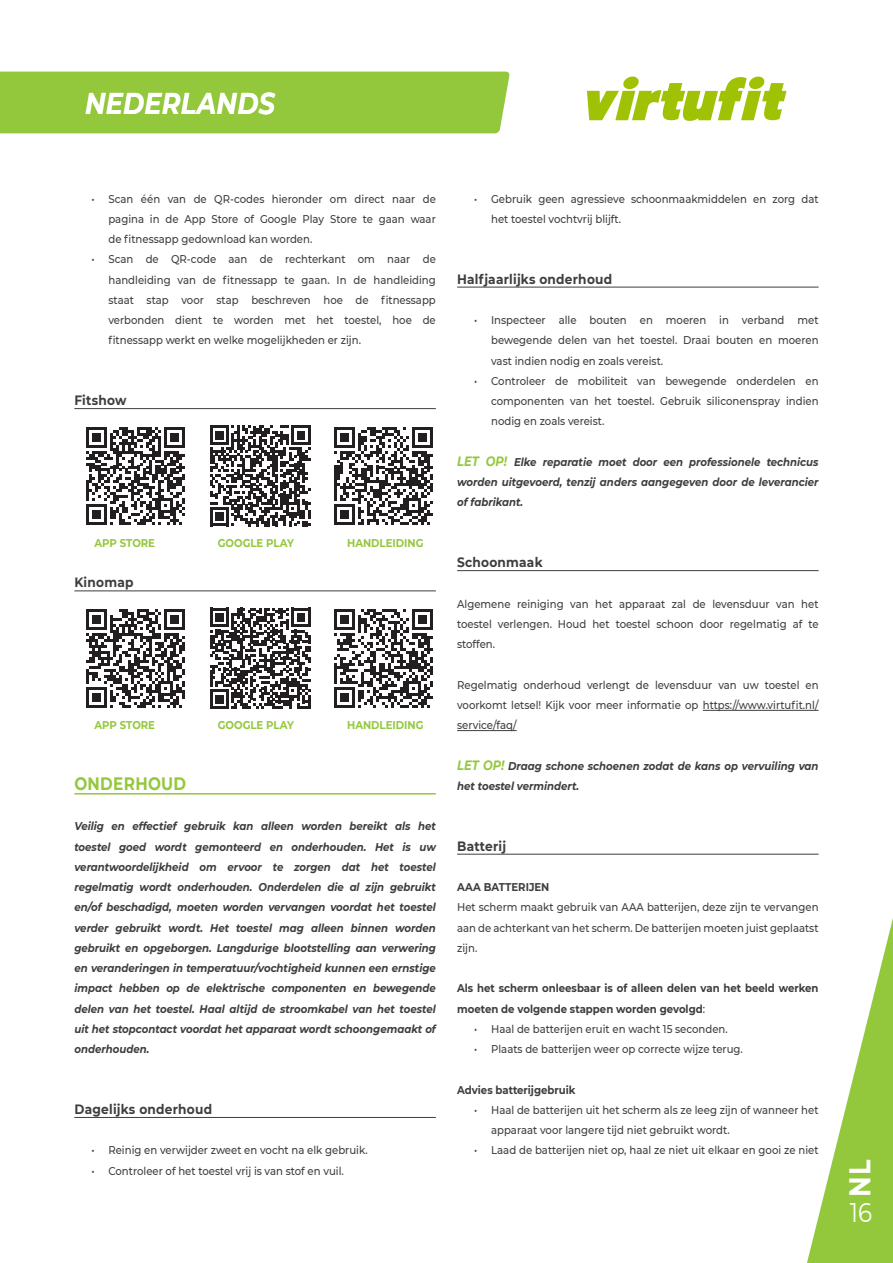
<style>
.page{position:relative;width:893px;height:1263px;background:#fff}
.page>*{position:absolute;margin:0;border:0;box-sizing:border-box;transform-origin:0 0}
.t1{font:italic 700 30px "Montserrat";letter-spacing:.01em;color:#fff;scale:.85 1}
.t2{font:700 30px "Montserrat";color:#fff;scale:.85 1}
.t3{font:27px "Montserrat";color:#fff;scale:.85 1}
.VF__Opsomming_platte_tekst{font:700 18px "Montserrat";letter-spacing:.02em;color:#94c83c;scale:.85 1}
.VF__Opsomming_platte_tekst-2{font:700 13.5px "Montserrat";letter-spacing:.02em;color:#3e3e3f;scale:.9 1}
.t4{font:500 11.25px/20.2px "Montserrat";color:#3e3e3f;text-align:justify;scale:.9 1}
.VF__Opsomming_platte_tekst-3{font:italic 700 11.25px/20.2px "Montserrat";color:#3e3e3f;text-align:justify;scale:.9 1}
.t5{font:700 11.25px/20.2px "Montserrat";color:#3e3e3f;scale:.9 1}
.VF__Opsomming_platte_tekst-4{font:700 11.25px "Montserrat";color:#94c83c;scale:.9 1}
.s1{font-size:13.5px;color:#94c83c}
.s2{font-weight:500}
</style>
<div class="page">
<div style="left:0;top:72px;width:510px;height:61px;background:#94c83c"></div>
<svg style="left:587px;top:77px;width:199px;height:44px"></svg>
<svg style="left:798px;top:709px;width:95px;height:554px"></svg>
<hr style="left:457px;top:287px;width:362px;height:1px;background:#3e3e3f">
<hr style="left:457px;top:570px;width:362px;height:1px;background:#3e3e3f">
<hr style="left:703px;top:710px;width:116px;height:1px;background:#3e3e3f">
<hr style="left:457px;top:730px;width:60px;height:1px;background:#3e3e3f">
<hr style="left:457px;top:854px;width:362px;height:1px;background:#3e3e3f">
<hr style="left:74px;top:408px;width:362px;height:1px;background:#3e3e3f">
<hr style="left:74px;top:590px;width:362px;height:1px;background:#3e3e3f">
<hr style="left:74px;top:793px;width:362px;height:1px;background:#94c83c">
<hr style="left:74px;top:1117px;width:362px;height:1px;background:#3e3e3f">
<svg style="left:86px;top:427px;width:99px;height:98px"></svg>
<svg style="left:210px;top:426px;width:100px;height:100px"></svg>
<svg style="left:334px;top:427px;width:99px;height:98px"></svg>
<svg style="left:86px;top:609px;width:99px;height:98px"></svg>
<svg style="left:210px;top:608px;width:100px;height:100px"></svg>
<svg style="left:334px;top:609px;width:99px;height:98px"></svg>
<p class="t1" style="left:85px;top:82px;width:225px">NEDERLANDS</p>
<p class="t4" style="left:108px;top:188px;width:365px;text-indent:-17px">• Scan één van de QR-codes hieronder om direct naar de pagina in de App Store of Google Play Store te gaan waar de fitnessapp gedownload kan worden.</p>
<p class="t4" style="left:108px;top:249px;width:365px;text-indent:-17px">• Scan de QR-code aan de rechterkant om naar de handleiding van de fitnessapp te gaan. In de handleiding staat stap voor stap beschreven hoe de fitnessapp verbonden dient te worden met het toestel, hoe de fitnessapp werkt en welke mogelijkheden er zijn.</p>
<p class="VF__Opsomming_platte_tekst-2" style="left:74px;top:390px;width:59px">Fitshow</p>
<p class="VF__Opsomming_platte_tekst-4" style="left:94px;top:535px;width:69px">APP STORE</p>
<p class="VF__Opsomming_platte_tekst-4" style="left:218px;top:535px;width:86px">GOOGLE PLAY</p>
<p class="VF__Opsomming_platte_tekst-4" style="left:347px;top:535px;width:86px">HANDLEIDING</p>
<p class="VF__Opsomming_platte_tekst-2" style="left:74px;top:573px;width:67px">Kinomap</p>
<p class="VF__Opsomming_platte_tekst-4" style="left:94px;top:717px;width:69px">APP STORE</p>
<p class="VF__Opsomming_platte_tekst-4" style="left:218px;top:717px;width:86px">GOOGLE PLAY</p>
<p class="VF__Opsomming_platte_tekst-4" style="left:347px;top:717px;width:86px">HANDLEIDING</p>
<p class="VF__Opsomming_platte_tekst" style="left:74px;top:770px;width:133px">ONDERHOUD</p>
<p class="VF__Opsomming_platte_tekst-3" style="left:74px;top:816px;width:403px">Veilig en effectief gebruik kan alleen worden bereikt als het toestel goed wordt gemonteerd en onderhouden. Het is uw verantwoordelijkheid om ervoor te zorgen dat het toestel regelmatig wordt onderhouden. Onderdelen die al zijn gebruikt en/of beschadigd, moeten worden vervangen voordat het toestel verder gebruikt wordt. Het toestel mag alleen binnen worden gebruikt en opgeborgen. Langdurige blootstelling aan verwering en veranderingen in temperatuur/vochtigheid kunnen een ernstige impact hebben op de elektrische componenten en bewegende delen van het toestel. Haal altijd de stroomkabel van het toestel uit het stopcontact voordat het apparaat wordt schoongemaakt of onderhouden.</p>
<p class="VF__Opsomming_platte_tekst-2" style="left:74px;top:1099px;width:155px">Dagelijks onderhoud</p>
<p class="t4" style="left:91px;top:1140px;width:309px">• Reinig en verwijder zweet en vocht na elk gebruik.</p>
<p class="t4" style="left:91px;top:1160px;width:282px">• Controleer of het toestel vrij is van stof en vuil.</p>
<p class="t4" style="left:491px;top:188px;width:365px;text-indent:-17px">• Gebruik geen agressieve schoonmaakmiddelen en zorg dat het toestel vochtvrij blijft.</p>
<p class="VF__Opsomming_platte_tekst-2" style="left:457px;top:269px;width:174px">Halfjaarlijks onderhoud</p>
<p class="t4" style="left:491px;top:309px;width:365px;text-indent:-17px">• Inspecteer alle bouten en moeren in verband met bewegende delen van het toestel. Draai bouten en moeren vast indien nodig en zoals vereist.</p>
<p class="t4" style="left:491px;top:370px;width:365px;text-indent:-17px">• Controleer de mobiliteit van bewegende onderdelen en componenten van het toestel. Gebruik siliconenspray indien nodig en zoals vereist.</p>
<p class="VF__Opsomming_platte_tekst-3" style="left:457px;top:451px;width:403px"><span class="s1">LET OP!</span> Elke reparatie moet door een professionele technicus worden uitgevoerd, tenzij anders aangegeven door de leverancier of fabrikant.</p>
<p class="VF__Opsomming_platte_tekst-2" style="left:457px;top:552px;width:97px">Schoonmaak</p>
<p class="t4" style="left:457px;top:593px;width:403px">Algemene reiniging van het apparaat zal de levensduur van het toestel verlengen. Houd het toestel schoon door regelmatig af te stoffen.</p>
<p class="t4" style="left:457px;top:674px;width:403px">Regelmatig onderhoud verlengt de levensduur van uw toestel en voorkomt letsel! Kijk voor meer informatie op https://www.virtufit.nl/ service/faq/</p>
<p class="VF__Opsomming_platte_tekst-3" style="left:457px;top:755px;width:403px"><span class="s1">LET OP!</span> Draag schone schoenen zodat de kans op vervuiling van het toestel vermindert.</p>
<p class="VF__Opsomming_platte_tekst-2" style="left:457px;top:836px;width:56px">Batterij</p>
<p class="t5" style="left:457px;top:876px;width:104px">AAA BATTERIJEN</p>
<p class="t4" style="left:457px;top:897px;width:403px">Het scherm maakt gebruik van AAA batterijen, deze zijn te vervangen aan de achterkant van het scherm. De batterijen moeten juist geplaatst zijn.</p>
<p class="t5" style="left:457px;top:978px;width:403px">Als het scherm onleesbaar is of alleen delen van het beeld werken moeten de volgende stappen worden gevolgd<span class="s2">:</span></p>
<p class="t4" style="left:474px;top:1018px;width:283px">• Haal de batterijen eruit en wacht 15 seconden.</p>
<p class="t4" style="left:474px;top:1038px;width:300px">• Plaats de batterijen weer op correcte wijze terug.</p>
<p class="t5" style="left:457px;top:1079px;width:133px">Advies batterijgebruik</p>
<p class="t4" style="left:491px;top:1099px;width:365px;text-indent:-17px">• Haal de batterijen uit het scherm als ze leeg zijn of wanneer het apparaat voor langere tijd niet gebruikt wordt.</p>
<p class="t4" style="left:474px;top:1140px;width:384px">• Laad de batterijen niet op, haal ze niet uit elkaar en gooi ze niet</p>
<h1 class="t2" style="left:838px;top:1197px;width:45px;rotate:-90deg">NL</h1>
<h2 class="t3" style="left:850px;top:1194px;width:28px">16</h2>
</div>
